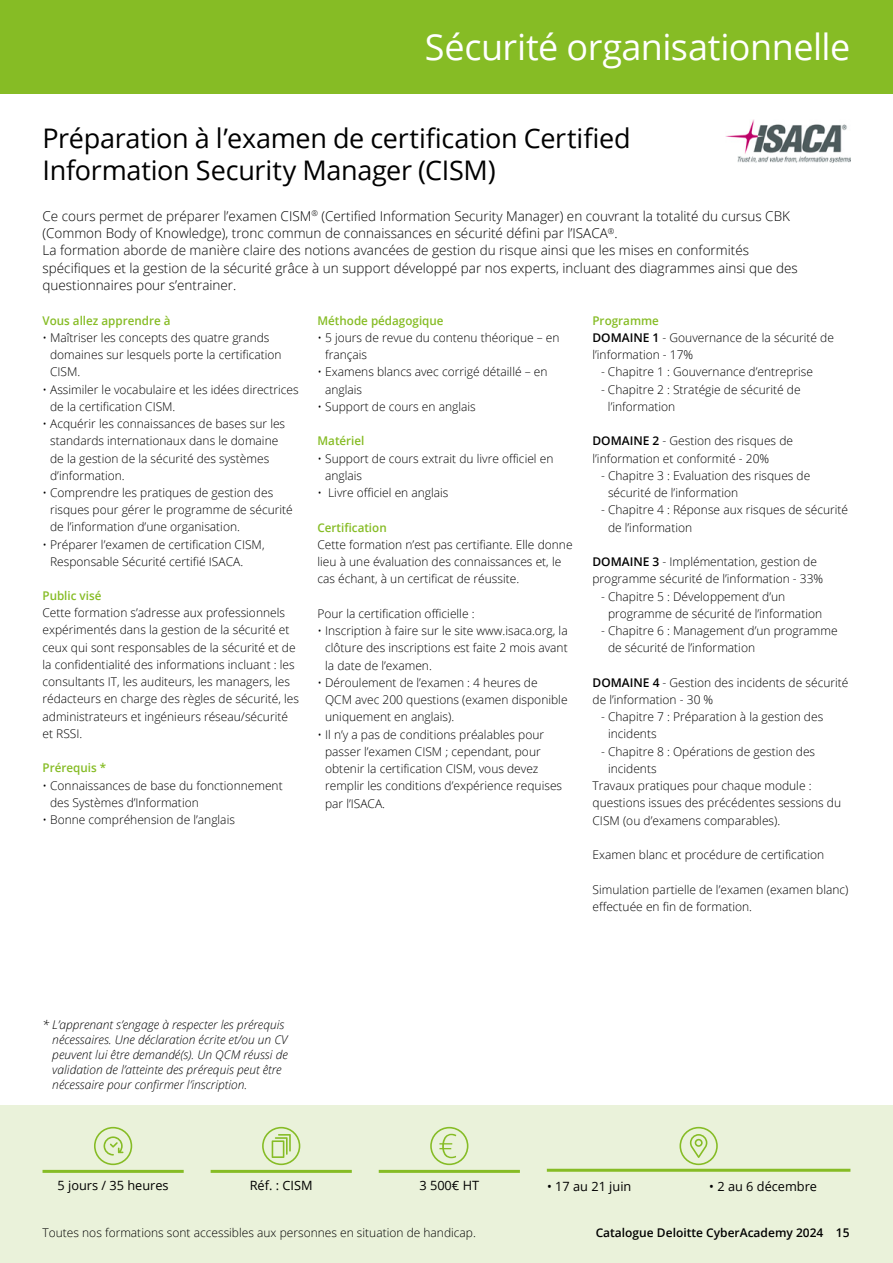
<style>
.page{position:relative;width:893px;height:1263px;background:#fff}
.page>*{position:absolute;margin:0;border:0;box-sizing:border-box;transform-origin:0 0}
.t1{font:36px "Open Sans";letter-spacing:-.015em;color:#fff}
.t2{font:27px/31.5px "Open Sans";letter-spacing:-.01em;color:#000}
.t3{font:300 13.5px/17.2px "Open Sans";color:#000}
.t4{font:12.75px "Open Sans";color:#000}
.t5{font:300 12px/17.2px "Open Sans";color:#000}
.t6{font:italic 300 12px/15px "Open Sans";color:#000}
.t7{font:600 12px "Open Sans";color:#86bc25}
.t8{font:600 12px "Open Sans";color:#000}
.s1{font-weight:600;color:#86bc25}
.s2{font-weight:600}
</style>
<div class="page">
<div style="left:0;top:1106px;width:893px;height:157px;background:#eaf2da"></div>
<div style="left:0;top:0;width:893px;height:94px;background:#86bc25"></div>
<hr style="left:547px;top:1169px;width:303px;height:3px;background:#86bc25">
<svg style="left:679px;top:1127px;width:39px;height:38px"></svg>
<hr style="left:379px;top:1170px;width:141px;height:3px;background:#86bc25">
<svg style="left:430px;top:1127px;width:38px;height:38px"></svg>
<hr style="left:211px;top:1170px;width:141px;height:3px;background:#86bc25">
<svg style="left:262px;top:1127px;width:38px;height:38px"></svg>
<hr style="left:43px;top:1170px;width:141px;height:3px;background:#86bc25">
<svg style="left:94px;top:1127px;width:38px;height:38px"></svg>
<img style="left:725px;top:119px;width:125px;height:44px">
<h1 class="t1" style="left:425px;top:22px;width:427px">Sécurité organisationnelle</h1>
<h2 class="t2" style="left:43px;top:122px;width:590px">Préparation à l’examen de certification Certified<br>Information Security Manager (CISM)</h2>
<p class="t3" style="left:43px;top:207px;width:757px">Ce cours permet de préparer l’examen CISM<sup>®</sup> (Certified Information Security Manager) en couvrant la totalité du cursus CBK (Common Body of Knowledge), tronc commun de connaissances en sécurité défini par l’ISACA<sup>®</sup>.<br>La formation aborde de manière claire des notions avancées de gestion du risque ainsi que les mises en conformités spécifiques et la gestion de la sécurité grâce à un support développé par nos experts, incluant des diagrammes ainsi que des questionnaires pour s’entrainer.</p>
<p class="t7" style="left:43px;top:312px;width:130px">Vous allez apprendre à</p>
<p class="t5" style="left:50px;top:328px;width:233px;text-indent:-8px">• Maîtriser les concepts des quatre grands domaines sur lesquels porte la certification<br>CISM.</p>
<p class="t5" style="left:50px;top:380px;width:250px;text-indent:-8px">• Assimiler le vocabulaire et les idées directrices de la certification CISM.</p>
<p class="t5" style="left:50px;top:415px;width:237px;text-indent:-8px">• Acquérir les connaissances de bases sur les standards internationaux dans le domaine de la gestion de la sécurité des systèmes d’information.</p>
<p class="t5" style="left:50px;top:484px;width:244px;text-indent:-8px">• Comprendre les pratiques de gestion des risques pour gérer le programme de sécurité de l’information d’une organisation.</p>
<p class="t5" style="left:50px;top:535px;width:216px;text-indent:-8px">• Préparer l’examen de certification CISM,<br>Responsable Sécurité certifié ISACA.</p>
<p class="t7" style="left:43px;top:587px;width:60px">Public visé</p>
<p class="t5" style="left:43px;top:604px;width:258px">Cette formation s’adresse aux professionnels expérimentés dans la gestion de la sécurité et ceux qui sont responsables de la sécurité et de la confidentialité des informations incluant : les consultants IT, les auditeurs, les managers, les rédacteurs en charge des règles de sécurité, les administrateurs et ingénieurs réseau/sécurité et RSSI.</p>
<p class="t7" style="left:43px;top:760px;width:65px">Prérequis *</p>
<p class="t5" style="left:50px;top:776px;width:234px;text-indent:-8px">• Connaissances de base du fonctionnement des Systèmes d’Information</p>
<p class="t5" style="left:43px;top:811px;width:194px">• Bonne compréhension de l’anglais</p>
<p class="t7" style="left:317px;top:312px;width:128px">Méthode pédagogique</p>
<p class="t5" style="left:325px;top:328px;width:236px;text-indent:-8px">• 5 jours de revue du contenu théorique – en français</p>
<p class="t5" style="left:325px;top:363px;width:224px;text-indent:-8px">• Examens blancs avec corrigé détaillé – en anglais</p>
<p class="t5" style="left:317px;top:397px;width:160px">• Support de cours en anglais</p>
<p class="t7" style="left:317px;top:433px;width:48px">Matériel</p>
<p class="t5" style="left:325px;top:449px;width:230px;text-indent:-8px">• Support de cours extrait du livre officiel en anglais</p>
<p class="t5" style="left:317px;top:484px;width:133px">• Livre officiel en anglais</p>
<p class="t7" style="left:317px;top:519px;width:71px">Certification</p>
<p class="t5" style="left:317px;top:535px;width:257px">Cette formation n’est pas certifiante. Elle donne lieu à une évaluation des connaissances et, le cas échant, à un certificat de réussite.</p>
<p class="t5" style="left:317px;top:604px;width:159px">Pour la certification officielle :</p>
<p class="t5" style="left:325px;top:622px;width:244px;text-align:justify;text-indent:-8px">• Inscription à faire sur le site www.isaca.org, la clôture des inscriptions est faite 2 mois avant la date de l’examen.</p>
<p class="t5" style="left:325px;top:673px;width:244px;text-indent:-8px">• Déroulement de l’examen : 4 heures de<br>QCM avec 200 questions (examen disponible uniquement en anglais).</p>
<p class="t5" style="left:325px;top:725px;width:239px;text-indent:-8px">• Il n’y a pas de conditions préalables pour passer l’examen CISM ; cependant, pour obtenir la certification CISM, vous devez remplir les conditions d’expérience requises par l’ISACA.</p>
<p class="t5" style="left:592px;top:311px;width:243px"><span class="s1">Programme<br></span><span class="s2">DOMAINE 1</span> - Gouvernance de la sécurité de l’information - 17%</p>
<p class="t5" style="left:601px;top:363px;width:214px">- Chapitre 1 : Gouvernance d’entreprise</p>
<p class="t5" style="left:608px;top:380px;width:194px;text-indent:-7px">- Chapitre 2 : Stratégie de sécurité de l’information</p>
<p class="t5" style="left:592px;top:432px;width:202px"><span class="s2">DOMAINE 2</span> - Gestion des risques de l’information et conformité - 20%</p>
<p class="t5" style="left:608px;top:466px;width:204px;text-indent:-7px">- Chapitre 3 : Evaluation des risques de sécurité de l’information</p>
<p class="t5" style="left:608px;top:501px;width:242px;text-indent:-7px">- Chapitre 4 : Réponse aux risques de sécurité de l’information</p>
<p class="t5" style="left:592px;top:553px;width:232px"><span class="s2">DOMAINE 3</span> - Implémentation, gestion de programme sécurité de l’information - 33%</p>
<p class="t5" style="left:608px;top:587px;width:216px;text-indent:-7px">- Chapitre 5 : Développement d’un programme de sécurité de l’information</p>
<p class="t5" style="left:608px;top:622px;width:231px;text-indent:-7px">- Chapitre 6 : Management d’un programme de sécurité de l’information</p>
<p class="t5" style="left:592px;top:673px;width:257px"><span class="s2">DOMAINE 4</span> - Gestion des incidents de sécurité de l’information - 30 %</p>
<p class="t5" style="left:608px;top:708px;width:217px;text-indent:-7px">- Chapitre 7 : Préparation à la gestion des incidents</p>
<p class="t5" style="left:601px;top:742px;width:216px">- Chapitre 8 : Opérations de gestion des</p>
<p class="t5" style="left:608px;top:760px;width:50px">incidents</p>
<p class="t5" style="left:592px;top:777px;width:221px">Travaux pratiques pour chaque module :</p>
<p class="t5" style="left:592px;top:794px;width:250px">questions issues des précédentes sessions du</p>
<p class="t5" style="left:592px;top:811px;width:189px">CISM (ou d’examens comparables).</p>
<p class="t5" style="left:592px;top:846px;width:233px">Examen blanc et procédure de certification</p>
<p class="t5" style="left:592px;top:880px;width:258px">Simulation partielle de l’examen (examen blanc) effectuée en fin de formation.</p>
<p class="t6" style="left:52px;top:1016px;width:237px;text-indent:-10px">* L’apprenant s’engage à respecter les prérequis nécessaires. Une déclaration écrite et/ou un CV peuvent lui être demandé(s). Un QCM réussi de validation de l’atteinte des prérequis peut être nécessaire pour confirmer l’inscription.</p>
<p class="t4" style="left:58px;top:1176px;width:113px">5 jours / 35 heures</p>
<p class="t4" style="left:250px;top:1176px;width:64px">Réf. : CISM</p>
<p class="t4" style="left:419px;top:1176px;width:61px">3 500€ HT</p>
<p class="t4" style="left:547px;top:1177px;width:86px">• 17 au 21 juin</p>
<p class="t4" style="left:709px;top:1177px;width:109px">• 2 au 6 décembre</p>
<p class="t5" style="left:43px;top:1224px;width:435px">Toutes nos formations sont accessibles aux personnes en situation de handicap.</p>
<p class="t8" style="left:596px;top:1225px;width:255px">Catalogue Deloitte CyberAcademy 2024 15</p>
</div>
